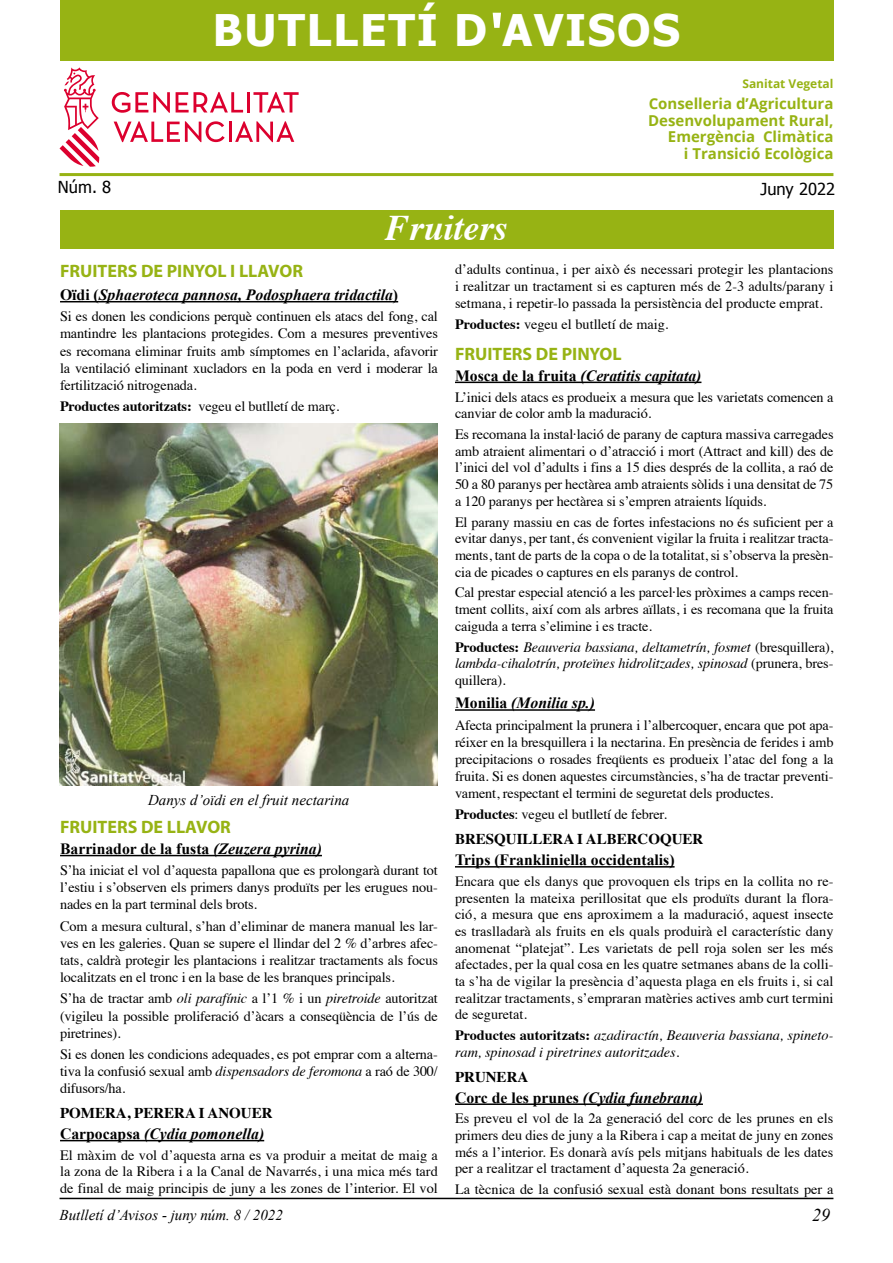
<style>
.page{position:relative;width:893px;height:1263px;background:#fff}
.page>*{position:absolute;margin:0;border:0;box-sizing:border-box;transform-origin:0 0}
.t1{font:700 43.5px "Tahoma";letter-spacing:.04em;color:#fff}
.t2{font:italic 700 36px "Times";color:#fff}
.t3{font:700 18px "Myriad Pro";color:#97b314}
.t4{font:italic 18px "Times New Roman";color:#000}
.t5{font:16.5px "Tahoma";color:#000}
.t6{font:italic 700 15.75px "Times New Roman";color:#000}
.t7{font:700 15.75px "Times New Roman";color:#000}
.t8{font:700 15px/16.5px "Open Sans";color:#97b314;text-align:right}
.t9{font:italic 15px "Times New Roman";color:#000}
.t10{font:700 15px "Times";color:#000}
.t11{font:14.25px/16.6px "Times";letter-spacing:-.01em;color:#000;text-align:justify}
.t12{font:italic 14.25px/16.8px "Times";color:#000;text-align:justify}
.t13{font:700 12px "Open Sans";color:#97b314}
.s1{font-weight:700}
.s2{font-style:normal}
.s3{font-weight:700;font-style:normal}
.s4{font-style:italic}
</style>
<div class="page">
<hr style="left:60px;top:301px;width:338px;height:1px;background:#000">
<hr style="left:60px;top:855px;width:262px;height:1px;background:#000">
<hr style="left:60px;top:1140px;width:204px;height:1px;background:#000">
<div style="left:60px;top:0;width:773px;height:61px;background:#97b314"></div>
<hr style="left:60px;top:173px;width:773px;height:3px;background:#97b314">
<svg style="left:493px;top:13px;width:8px;height:15px"></svg>
<svg style="left:60px;top:67px;width:39px;height:100px"></svg>
<svg style="left:112px;top:92px;width:58px;height:21px"></svg>
<hr style="left:247px;top:92px;width:3px;height:20px;background:#dc002e">
<svg style="left:253px;top:92px;width:46px;height:20px"></svg>
<svg style="left:176px;top:92px;width:67px;height:20px"></svg>
<svg style="left:235px;top:121px;width:59px;height:21px"></svg>
<hr style="left:229px;top:122px;width:3px;height:20px;background:#dc002e">
<svg style="left:114px;top:121px;width:111px;height:21px"></svg>
<div style="left:60px;top:210px;width:773px;height:39px;background:#97b314"></div>
<hr style="left:60px;top:1198px;width:773px;height:1px;background:#000">
<img style="left:60px;top:423px;width:378px;height:362px">
<hr style="left:455px;top:382px;width:246px;height:1px;background:#000">
<hr style="left:455px;top:709px;width:140px;height:2px;background:#000">
<hr style="left:455px;top:866px;width:220px;height:1px;background:#000">
<hr style="left:455px;top:1103px;width:248px;height:2px;background:#000">
<h1 class="t1" style="left:213px;top:3px;width:469px">BUTLLETÍ D AVISOS</h1>
<p class="t13" style="left:742px;top:75px;width:93px">Sanitat Vegetal</p>
<p class="t8" style="left:648px;top:95px;width:187px">Conselleria d’Agricultura<br>Desenvolupament Rural,<br>Emergència Climàtica<br>i Transició Ecològica</p>
<p class="t5" style="left:58px;top:177px;width:55px">Núm. 8</p>
<p class="t5" style="left:760px;top:178px;width:76px">Juny 2022</p>
<h2 class="t2" style="left:385px;top:194px;width:124px">Fruiters</h2>
<p class="t11" style="left:455px;top:260px;width:380px">d’adults continua, i per això és necessari protegir les plantacions i realitzar un tractament si es capturen més de 2-3 adults/parany i setmana, i repetir-lo passada la persistència del producte emprat.</p>
<p class="t11" style="left:455px;top:314px;width:215px"><span class="s1">Productes:</span> vegeu el butlletí de maig.</p>
<p class="t3" style="left:455px;top:342px;width:168px">FRUITERS DE PINYOL</p>
<p class="t6" style="left:455px;top:367px;width:248px"><span class="s2">Mosca de la fruita</span> (Ceratitis capitata)</p>
<p class="t11" style="left:455px;top:387px;width:380px">L’inici dels atacs es produeix a mesura que les varietats comencen a canviar de color amb la maduració.</p>
<p class="t11" style="left:455px;top:425px;width:380px">Es recomana la instal·lació de parany de captura massiva carregades amb atraient alimentari o d’atracció i mort (Attract and kill) des de l’inici del vol d’adults i fins a 15 dies després de la collita, a raó de 50 a 80 paranys per hectàrea amb atraients sòlids i una densitat de 75 a 120 paranys per hectàrea si s’empren atraients líquids.</p>
<p class="t11" style="left:455px;top:512px;width:380px">El parany massiu en cas de fortes infestacions no és suficient per a evitar danys, per tant, és convenient vigilar la fruita i realitzar tracta&shy;ments, tant de parts de la copa o de la totalitat, si s’observa la presèn&shy;cia de picades o captures en els paranys de control.</p>
<p class="t11" style="left:455px;top:583px;width:380px">Cal prestar especial atenció a les parcel·les pròximes a camps recen&shy;tment collits, així com als arbres aïllats, i es recomana que la fruita caiguda a terra s’elimine i es tracte.</p>
<p class="t12" style="left:455px;top:638px;width:380px"><span class="s3">Productes:</span> Beauveria bassiana, deltametrín, fosmet <span class="s2">(bresquillera), </span>lambda-cihalotrín, proteïnes hidrolitzades, spinosad <span class="s2">(prunera, bres&shy;quillera).</span></p>
<p class="t6" style="left:455px;top:694px;width:142px"><span class="s2">Monilia</span> (Monilia sp.)</p>
<p class="t11" style="left:455px;top:715px;width:380px;line-height:17.1px">Afecta principalment la prunera i l’albercoquer, encara que pot apa&shy;réixer en la bresquillera i la nectarina. En presència de ferides i amb precipitacions o rosades freqüents es produeix l’atac del fong a la fruita. Si es donen aquestes circumstàncies, s’ha de tractar preventi&shy;vament, respectant el termini de seguretat dels productes.</p>
<p class="t11" style="left:455px;top:805px;width:213px"><span class="s1">Productes</span>: vegeu el butlletí de febrer.</p>
<p class="t10" style="left:455px;top:825px;width:250px">BRESQUILLERA I ALBERCOQUER</p>
<p class="t7" style="left:455px;top:851px;width:221px">Trips (Frankliniella occidentalis)</p>
<p class="t11" style="left:455px;top:872px;width:380px">Encara que els danys que provoquen els trips en la collita no re&shy;presenten la mateixa perillositat que els produïts durant la flora&shy;ció, a mesura que ens aproximem a la maduració, aquest insecte es traslladarà als fruits en els quals produirà el característic dany anomenat “platejat”. Les varietats de pell roja solen ser les més afectades, per la qual cosa en les quatre setmanes abans de la colli&shy;ta s’ha de vigilar la presència d’aquesta plaga en els fruits i, si cal realitzar tractaments, s’empraran matèries actives amb curt termini de seguretat.</p>
<p class="t12" style="left:455px;top:1026px;width:380px"><span class="s3">Productes autoritzats:</span> azadiractín, Beauveria bassiana, spineto&shy;ram, spinosad i piretrines autoritzades.</p>
<p class="t10" style="left:455px;top:1062px;width:75px">PRUNERA</p>
<p class="t6" style="left:455px;top:1088px;width:249px"><span class="s2">Corc de les prunes</span> (Cydia funebrana)</p>
<p class="t11" style="left:455px;top:1109px;width:380px">Es preveu el vol de la 2a generació del corc de les prunes en els primers deu dies de juny a la Ribera i cap a meitat de juny en zones més a l’interior. Es donarà avís pels mitjans habituals de les dates per a realitzar el tractament d’aquesta 2a generació.</p>
<p class="t11" style="left:455px;top:1180px;width:380px">La tècnica de la confusió sexual està donant bons resultats per a</p>
<p class="t3" style="left:60px;top:259px;width:245px">FRUITERS DE PINYOL I LLAVOR</p>
<p class="t6" style="left:60px;top:286px;width:340px"><span class="s2">Oïdi (</span>Sphaeroteca pannosa, Podosphaera tridactila<span class="s2">)</span></p>
<p class="t11" style="left:60px;top:307px;width:379px;line-height:17.1px">Si es donen les condicions perquè continuen els atacs del fong, cal mantindre les plantacions protegides. Com a mesures preventives es recomana eliminar fruits amb símptomes en l’aclarida, afavorir la ventilació eliminant xucladors en la poda en verd i moderar la fertilització nitrogenada.</p>
<p class="t11" style="left:60px;top:397px;width:281px"><span class="s1">Productes autoritzats:</span> vegeu el butlletí de març.</p>
<p class="t9" style="left:148px;top:791px;width:203px">Danys d’oïdi en el fruit nectarina</p>
<p class="t3" style="left:60px;top:815px;width:172px">FRUITERS DE LLAVOR</p>
<p class="t7" style="left:60px;top:840px;width:263px">Barrinador de la fusta <span class="s4">(Zeuzera pyrina)</span></p>
<p class="t11" style="left:60px;top:861px;width:379px;line-height:17.1px">S’ha iniciat el vol d’aquesta papallona que es prolongarà durant tot l’estiu i s’observen els primers danys produïts per les erugues nou&shy;nades en la part terminal dels brots.</p>
<p class="t11" style="left:60px;top:916px;width:379px;line-height:17.1px">Com a mesura cultural, s’han d’eliminar de manera manual les lar&shy;ves en les galeries. Quan se supere el llindar del 2 % d’arbres afec&shy;tats, caldrà protegir les plantacions i realitzar tractaments als focus localitzats en el tronc i en la base de les branques principals.</p>
<p class="t11" style="left:60px;top:989px;width:379px;line-height:17.1px">S’ha de tractar amb <span class="s4">oli parafínic</span> a l’1 % i un <span class="s4">piretroide</span> autoritzat (vigileu la possible proliferació d’àcars a conseqüència de l’ús de piretrines).</p>
<p class="t11" style="left:60px;top:1044px;width:379px;line-height:17.1px">Si es donen les condicions adequades, es pot emprar com a alterna&shy;tiva la confusió sexual amb <span class="s4">dispensadors de feromona</span> a raó de 300/ difusors/ha.</p>
<p class="t10" style="left:60px;top:1099px;width:214px">POMERA, PERERA I ANOUER</p>
<p class="t6" style="left:60px;top:1125px;width:206px"><span class="s2">Carpocapsa</span> (Cydia pomonella)</p>
<p class="t11" style="left:60px;top:1145px;width:379px">El màxim de vol d’aquesta arna es va produir a meitat de maig a la zona de la Ribera i a la Canal de Navarrés, i una mica més tard de final de maig principis de juny a les zones de l’interior. El vol</p>
<p class="t9" style="left:60px;top:1207px;width:225px">Butlletí d’Avisos - juny núm. 8 / 2022</p>
<p class="t4" style="left:812px;top:1205px;width:19px">29</p>
</div>
